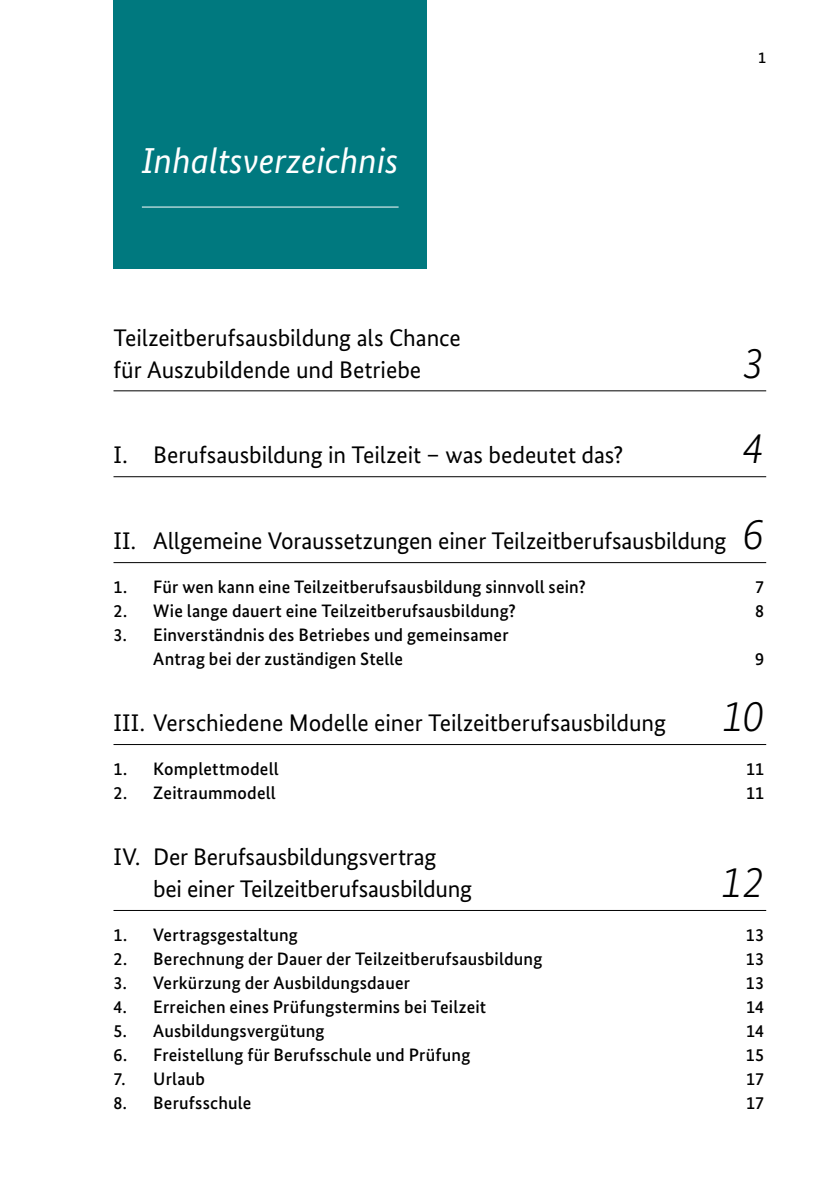
<style>
.page{position:relative;width:840px;height:1191px;background:#fff}
.page>*{position:absolute;margin:0;border:0;box-sizing:border-box;transform-origin:0 0}
.Inhaltsverzeichnis_K{font:italic 300 44px "Bundes Sans";color:#000}
.Inhaltsverzeichnis_H{font:italic 36px "Bundes Sans";color:#fff}
.Inhaltsverzeichnis_K-2{font:24px/32px "Bundes Sans";letter-spacing:-.005em;color:#000}
.Inhaltsverzeichnis_U{font:500 18px/24px "Bundes Sans";letter-spacing:.01em;color:#000}
.t1{font:500 16px "Bundes Sans";color:#000}
.s1{font-weight:300;font-style:italic;font-size:44px}
</style>
<div class="page">
<div style="left:113px;top:0;width:314px;height:269px;background:#00797f"></div>
<hr style="left:142px;top:206px;width:256px;height:1px;background:#fff">
<hr style="left:113px;top:390px;width:652px;height:1px;background:#000">
<hr style="left:113px;top:476px;width:652px;height:1px;background:#000">
<hr style="left:113px;top:562px;width:652px;height:1px;background:#000">
<hr style="left:113px;top:744px;width:652px;height:1px;background:#000">
<hr style="left:113px;top:910px;width:652px;height:1px;background:#000">
<p class="Inhaltsverzeichnis_H" style="left:142px;top:138px;width:258px">Inhaltsverzeichnis</p>
<h1 class="Inhaltsverzeichnis_K-2" style="left:113px;top:321px;width:349px">Teilzeitberufsausbildung als Chance für Auszubildende und Betriebe</h1>
<p class="t1" style="left:757px;top:48px;width:9px">1</p>
<h1 class="Inhaltsverzeichnis_K" style="left:741px;top:338px;width:23px">3</h1>
<h1 class="Inhaltsverzeichnis_K-2" style="left:113px;top:439px;width:511px">I. Berufsausbildung in Teilzeit – was bedeutet das?</h1>
<h1 class="Inhaltsverzeichnis_K" style="left:741px;top:424px;width:23px">4</h1>
<h1 class="Inhaltsverzeichnis_K-2" style="left:113px;top:525px;width:651px">II. Allgemeine Voraussetzungen einer Teilzeitberufsausbildung <span class="s1">6</span></h1>
<h2 class="Inhaltsverzeichnis_U" style="left:113px;top:575px;width:474px">1. Für wen kann eine Teilzeitberufsausbildung sinnvoll sein?</h2>
<h2 class="Inhaltsverzeichnis_U" style="left:754px;top:575px;width:10px">7</h2>
<h2 class="Inhaltsverzeichnis_U" style="left:113px;top:599px;width:403px">2. Wie lange dauert eine Teilzeitberufsausbildung?</h2>
<h2 class="Inhaltsverzeichnis_U" style="left:754px;top:599px;width:10px">8</h2>
<h2 class="Inhaltsverzeichnis_U" style="left:153px;top:623px;width:356px;text-indent:-40px">3. Einverständnis des Betriebes und gemeinsamer<br>Antrag bei der zuständigen Stelle</h2>
<h2 class="Inhaltsverzeichnis_U" style="left:754px;top:647px;width:10px">9</h2>
<h1 class="Inhaltsverzeichnis_K-2" style="left:113px;top:707px;width:553px">III. Verschiedene Modelle einer Teilzeitberufsausbildung</h1>
<h1 class="Inhaltsverzeichnis_K" style="left:721px;top:691px;width:44px">10</h1>
<h2 class="Inhaltsverzeichnis_U" style="left:113px;top:756px;width:166px">1. Komplettmodell</h2>
<h2 class="Inhaltsverzeichnis_U" style="left:745px;top:756px;width:20px">11</h2>
<h2 class="Inhaltsverzeichnis_U" style="left:113px;top:780px;width:164px">2. Zeitraummodell</h2>
<h2 class="Inhaltsverzeichnis_U" style="left:745px;top:780px;width:20px">11</h2>
<h1 class="Inhaltsverzeichnis_K-2" style="left:153px;top:840px;width:320px;text-indent:-40px">IV. Der Berufsausbildungsvertrag<br>bei einer Teilzeitberufsausbildung</h1>
<h1 class="Inhaltsverzeichnis_K" style="left:720px;top:857px;width:45px">12</h1>
<h2 class="Inhaltsverzeichnis_U" style="left:113px;top:922px;width:186px">1. Vertragsgestaltung</h2>
<h2 class="Inhaltsverzeichnis_U" style="left:745px;top:922px;width:20px">13</h2>
<h2 class="Inhaltsverzeichnis_U" style="left:113px;top:946px;width:430px">2. Berechnung der Dauer der Teilzeitberufsausbildung</h2>
<h2 class="Inhaltsverzeichnis_U" style="left:745px;top:946px;width:20px">13</h2>
<h2 class="Inhaltsverzeichnis_U" style="left:113px;top:970px;width:298px">3. Verkürzung der Ausbildungsdauer</h2>
<h2 class="Inhaltsverzeichnis_U" style="left:745px;top:970px;width:20px">13</h2>
<h2 class="Inhaltsverzeichnis_U" style="left:113px;top:994px;width:374px">4. Erreichen eines Prüfungstermins bei Teilzeit</h2>
<h2 class="Inhaltsverzeichnis_U" style="left:745px;top:994px;width:20px">14</h2>
<h2 class="Inhaltsverzeichnis_U" style="left:113px;top:1018px;width:212px">5. Ausbildungsvergütung</h2>
<h2 class="Inhaltsverzeichnis_U" style="left:745px;top:1018px;width:20px">14</h2>
<h2 class="Inhaltsverzeichnis_U" style="left:113px;top:1042px;width:358px">6. Freistellung für Berufsschule und Prüfung</h2>
<h2 class="Inhaltsverzeichnis_U" style="left:745px;top:1042px;width:20px">15</h2>
<h2 class="Inhaltsverzeichnis_U" style="left:113px;top:1066px;width:93px">7. Urlaub</h2>
<h2 class="Inhaltsverzeichnis_U" style="left:745px;top:1066px;width:20px">17</h2>
<h2 class="Inhaltsverzeichnis_U" style="left:113px;top:1090px;width:139px">8. Berufsschule</h2>
<h2 class="Inhaltsverzeichnis_U" style="left:745px;top:1090px;width:20px">17</h2>
</div>
